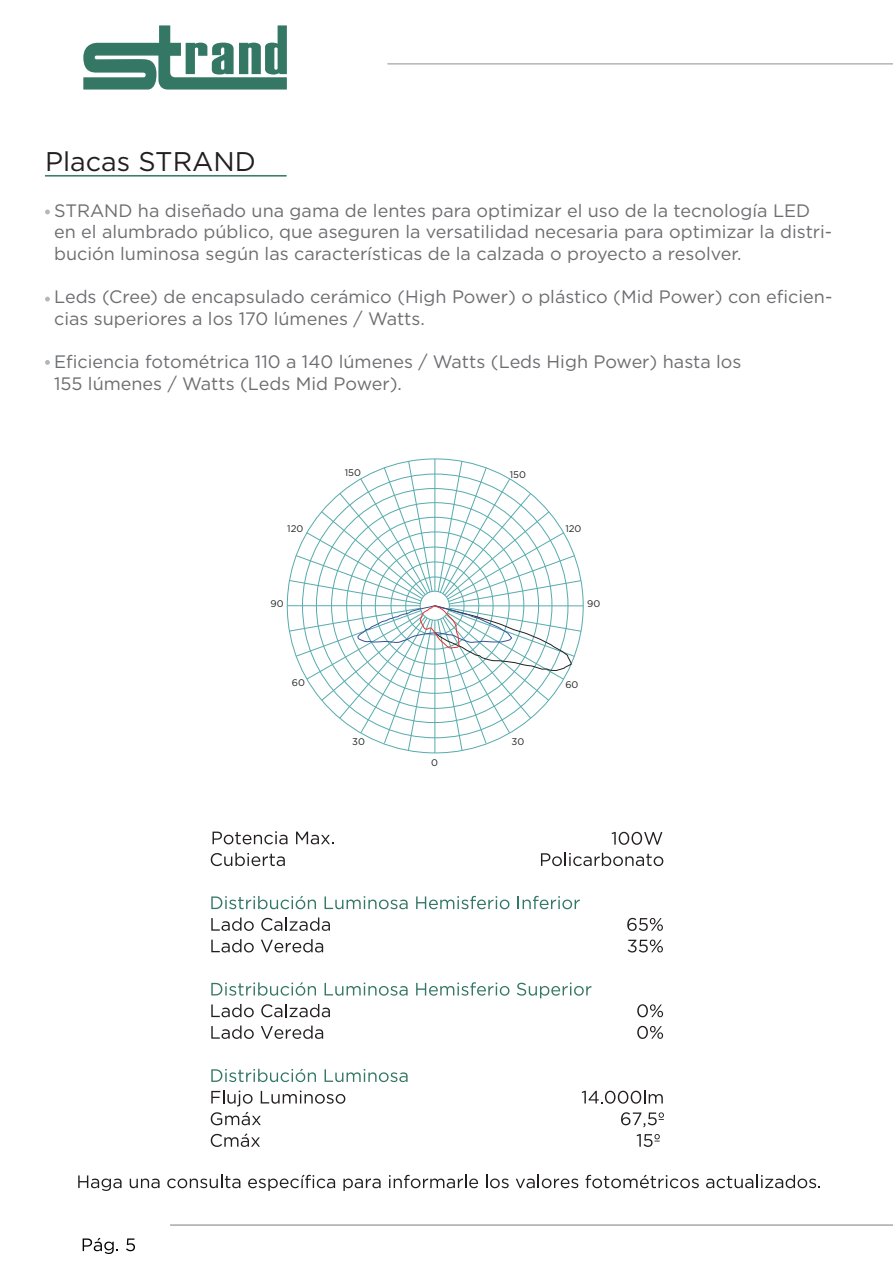
<style>
.page{position:relative;width:893px;height:1263px;background:#fff}
.page>*{position:absolute;margin:0;border:0;box-sizing:border-box;transform-origin:0 0}
.t1{font:27px "Gotham";color:#231f20}
.t2{font:18px/21.6px "Gotham";color:#6c6d70}
.t3{font:9.6px "Gotham";color:#202222}
</style>
<div class="page">
<hr style="left:387px;top:63px;width:506px;height:2px;background:#b2b7bb">
<svg style="left:83px;top:25px;width:204px;height:65px"></svg>
<svg style="left:211px;top:853px;width:74px;height:13px"></svg>
<svg style="left:211px;top:896px;width:105px;height:13px"></svg>
<svg style="left:325px;top:896px;width:83px;height:13px"></svg>
<svg style="left:416px;top:896px;width:93px;height:13px"></svg>
<svg style="left:518px;top:896px;width:62px;height:13px"></svg>
<svg style="left:211px;top:917px;width:43px;height:14px"></svg>
<svg style="left:261px;top:917px;width:69px;height:14px"></svg>
<svg style="left:211px;top:939px;width:43px;height:13px"></svg>
<svg style="left:261px;top:939px;width:62px;height:13px"></svg>
<svg style="left:211px;top:982px;width:105px;height:14px"></svg>
<svg style="left:325px;top:982px;width:83px;height:14px"></svg>
<svg style="left:416px;top:982px;width:93px;height:14px"></svg>
<svg style="left:517px;top:982px;width:74px;height:16px"></svg>
<svg style="left:211px;top:1004px;width:43px;height:13px"></svg>
<svg style="left:261px;top:1004px;width:69px;height:13px"></svg>
<svg style="left:637px;top:1004px;width:26px;height:13px"></svg>
<svg style="left:211px;top:1025px;width:43px;height:14px"></svg>
<svg style="left:261px;top:1025px;width:62px;height:14px"></svg>
<svg style="left:637px;top:1026px;width:26px;height:13px"></svg>
<svg style="left:211px;top:1068px;width:105px;height:14px"></svg>
<svg style="left:325px;top:1069px;width:83px;height:13px"></svg>
<svg style="left:211px;top:1090px;width:42px;height:16px"></svg>
<svg style="left:261px;top:1090px;width:84px;height:14px"></svg>
<svg style="left:211px;top:1112px;width:50px;height:13px"></svg>
<svg style="left:621px;top:1112px;width:43px;height:15px"></svg>
<svg style="left:211px;top:1133px;width:49px;height:14px"></svg>
<svg style="left:637px;top:1134px;width:23px;height:13px"></svg>
<svg style="left:78px;top:1175px;width:44px;height:16px"></svg>
<svg style="left:130px;top:1178px;width:30px;height:10px"></svg>
<svg style="left:167px;top:1175px;width:73px;height:13px"></svg>
<svg style="left:248px;top:1175px;width:87px;height:16px"></svg>
<svg style="left:343px;top:1178px;width:38px;height:13px"></svg>
<svg style="left:389px;top:1175px;width:89px;height:13px"></svg>
<svg style="left:486px;top:1175px;width:23px;height:13px"></svg>
<svg style="left:516px;top:1175px;width:62px;height:13px"></svg>
<svg style="left:586px;top:1175px;width:113px;height:13px"></svg>
<svg style="left:706px;top:1175px;width:114px;height:13px"></svg>
<svg style="left:213px;top:831px;width:74px;height:13px"></svg>
<svg style="left:296px;top:831px;width:38px;height:13px"></svg>
<hr style="left:45px;top:175px;width:242px;height:2px;background:#337764">
<svg style="left:541px;top:853px;width:122px;height:13px"></svg>
<svg style="left:83px;top:1238px;width:35px;height:16px"></svg>
<svg style="left:126px;top:1238px;width:9px;height:13px"></svg>
<hr style="left:170px;top:1224px;width:723px;height:2px;background:#a8a9ad">
<svg style="left:289px;top:460px;width:293px;height:291px"></svg>
<svg style="left:627px;top:918px;width:36px;height:13px"></svg>
<svg style="left:628px;top:939px;width:35px;height:13px"></svg>
<svg style="left:45px;top:210px;width:5px;height:4px"></svg>
<svg style="left:45px;top:297px;width:5px;height:5px"></svg>
<svg style="left:45px;top:360px;width:5px;height:5px"></svg>
<svg style="left:612px;top:832px;width:50px;height:13px"></svg>
<svg style="left:582px;top:1090px;width:81px;height:14px"></svg>
<h1 class="t1" style="left:45px;top:146px;width:213px">Placas STRAND</h1>
<p class="t2" style="left:54px;top:199px;width:780px">STRAND ha diseñado una gama de lentes para optimizar el uso de la tecnología LED en el alumbrado público, que aseguren la versatilidad necesaria para optimizar la distri&shy;bución luminosa según las características de la calzada o proyecto a resolver.</p>
<p class="t2" style="left:54px;top:286px;width:780px">Leds (Cree) de encapsulado cerámico (High Power) o plástico (Mid Power) con eficien&shy;cias superiores a los 170 lúmenes / Watts.</p>
<p class="t2" style="left:54px;top:351px;width:689px">Eficiencia fotométrica 110 a 140 lúmenes / Watts (Leds High Power) hasta los<br>155 lúmenes / Watts (Leds Mid Power).</p>
<p class="t3" style="left:287px;top:523px;width:18px">120</p>
<p class="t3" style="left:345px;top:468px;width:18px">150</p>
<p class="t3" style="left:510px;top:469px;width:18px">150</p>
<p class="t3" style="left:565px;top:523px;width:18px">120</p>
<p class="t3" style="left:270px;top:598px;width:15px">90</p>
<p class="t3" style="left:587px;top:598px;width:15px">90</p>
<p class="t3" style="left:292px;top:677px;width:15px">60</p>
<p class="t3" style="left:565px;top:679px;width:15px">60</p>
<p class="t3" style="left:352px;top:736px;width:14px">30</p>
<p class="t3" style="left:512px;top:736px;width:14px">30</p>
<p class="t3" style="left:431px;top:757px;width:8px">0</p>
</div>
